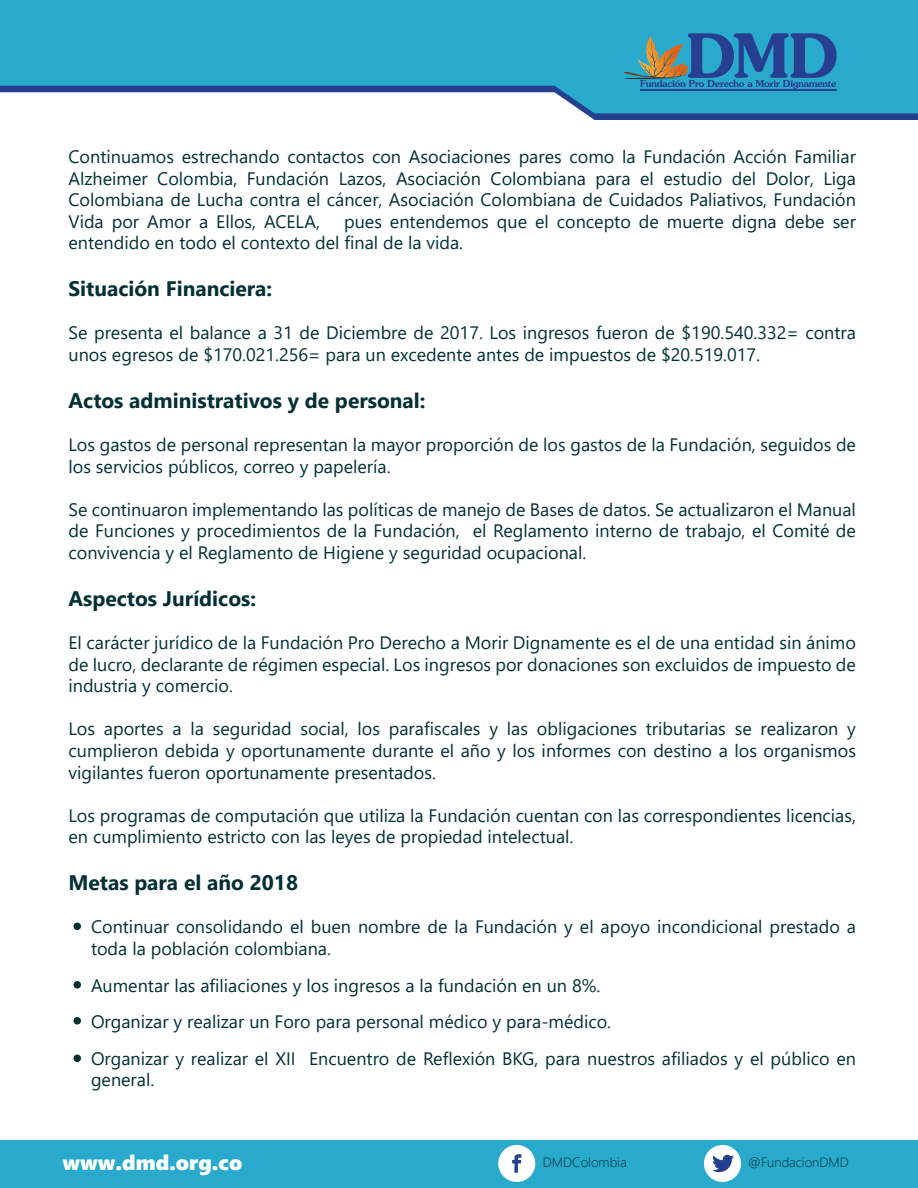
<style>
.page{position:relative;width:918px;height:1188px;background:#fff}
.page>*{position:absolute;margin:0;border:0;box-sizing:border-box;transform-origin:0 0}
.t1{font:700 21px "Segoe UI";color:#033035}
.t2{font:21px "Segoe UI Black";color:#fff}
.t3{font:18px/21.6px "Segoe UI";color:#033035}
.t4{font:300 13.5px "Segoe UI";color:#033035}
</style>
<div class="page">
<svg style="left:584px;top:113px;width:334px;height:7px;fill:#25408f"></svg>
<svg style="left:0;top:0;width:918px;height:113px;fill:#29aacc"></svg>
<hr style="left:640px;top:89px;width:197px;height:1px;background:#263f91">
<svg style="left:623px;top:33px;width:214px;height:56px"></svg>
<div style="left:0;top:1140px;width:918px;height:48px;background:#29aacc"></div>
<div style="left:704px;top:1145px;width:37px;height:37px;background:#fff;border-radius:50%"></div>
<svg style="left:712px;top:1155px;width:22px;height:17px"></svg>
<div style="left:498px;top:1145px;width:37px;height:37px;background:#fff;border-radius:50%"></div>
<svg style="left:512px;top:1154px;width:9px;height:19px"></svg>
<div style="left:74px;top:923px;width:7px;height:7px;background:#033035;border-radius:50%"></div>
<div style="left:74px;top:981px;width:7px;height:8px;background:#033035;border-radius:50%"></div>
<div style="left:74px;top:1017px;width:7px;height:8px;background:#033035;border-radius:50%"></div>
<div style="left:74px;top:1055px;width:7px;height:7px;background:#033035;border-radius:50%"></div>
<p class="t3" style="left:69px;top:147px;width:789px;text-align:justify">Continuamos estrechando contactos con Asociaciones pares como la Fundación Acción Familiar Alzheimer Colombia, Fundación Lazos, Asociación Colombiana para el estudio del Dolor, Liga Colombiana de Lucha contra el cáncer, Asociación Colombiana de Cuidados Paliativos, Fundación Vida por Amor a Ellos, ACELA,</p>
<p class="t3" style="left:69px;top:212px;width:789px;text-indent:276px">pues entendemos que el concepto de muerte digna debe ser entendido en todo el contexto del final de la vida.</p>
<p class="t1" style="left:69px;top:281px;width:205px">Situación Financiera:</p>
<p class="t3" style="left:69px;top:324px;width:789px">Se presenta el balance a 31 de Diciembre de 2017. Los ingresos fueron de $190.540.332= contra unos egresos de $170.021.256= para un excedente antes de impuestos de $20.519.017.</p>
<p class="t1" style="left:69px;top:392px;width:359px">Actos administrativos y de personal:</p>
<p class="t3" style="left:69px;top:435px;width:789px">Los gastos de personal representan la mayor proporción de los gastos de la Fundación, seguidos de los servicios públicos, correo y papelería.</p>
<p class="t3" style="left:69px;top:500px;width:789px;text-align:justify">Se continuaron implementando las políticas de manejo de Bases de datos. Se actualizaron el Manual de Funciones y procedimientos de la Fundación, el Reglamento interno de trabajo, el Comité de convivencia y el Reglamento de Higiene y seguridad ocupacional.</p>
<p class="t1" style="left:69px;top:590px;width:189px">Aspectos Jurídicos:</p>
<p class="t3" style="left:69px;top:633px;width:789px;text-align:justify">El carácter jurídico de la Fundación Pro Derecho a Morir Dignamente es el de una entidad sin ánimo de lucro, declarante de régimen especial. Los ingresos por donaciones son excluidos de impuesto de industria y comercio.</p>
<p class="t3" style="left:69px;top:720px;width:789px;text-align:justify">Los aportes a la seguridad social, los parafiscales y las obligaciones tributarias se realizaron y cumplieron debida y oportunamente durante el año y los informes con destino a los organismos vigilantes fueron oportunamente presentados.</p>
<p class="t3" style="left:69px;top:806px;width:789px">Los programas de computación que utiliza la Fundación cuentan con las correspondientes licencias, en cumplimiento estricto con las leyes de propiedad intelectual.</p>
<p class="t1" style="left:69px;top:875px;width:231px">Metas para el año 2018</p>
<p class="t3" style="left:91px;top:918px;width:766px">Continuar consolidando el buen nombre de la Fundación y el apoyo incondicional prestado a toda la población colombiana.</p>
<p class="t3" style="left:91px;top:968px;width:766px;line-height:36.6px">Aumentar las afiliaciones y los ingresos a la fundación en un 8%.<br>Organizar y realizar un Foro para personal médico y para-médico.<br>Organizar y realizar el XII Encuentro de Reflexión BKG, para nuestros afiliados y el público en</p>
<p class="t3" style="left:91px;top:1071px;width:65px">general.</p>
<p class="t2" style="left:62px;top:1154px;width:181px">www.dmd.org.co</p>
<p class="t4" style="left:543px;top:1157px;width:85px">DMDColombia</p>
<p class="t4" style="left:748px;top:1157px;width:102px">@FundacionDMD</p>
</div>
